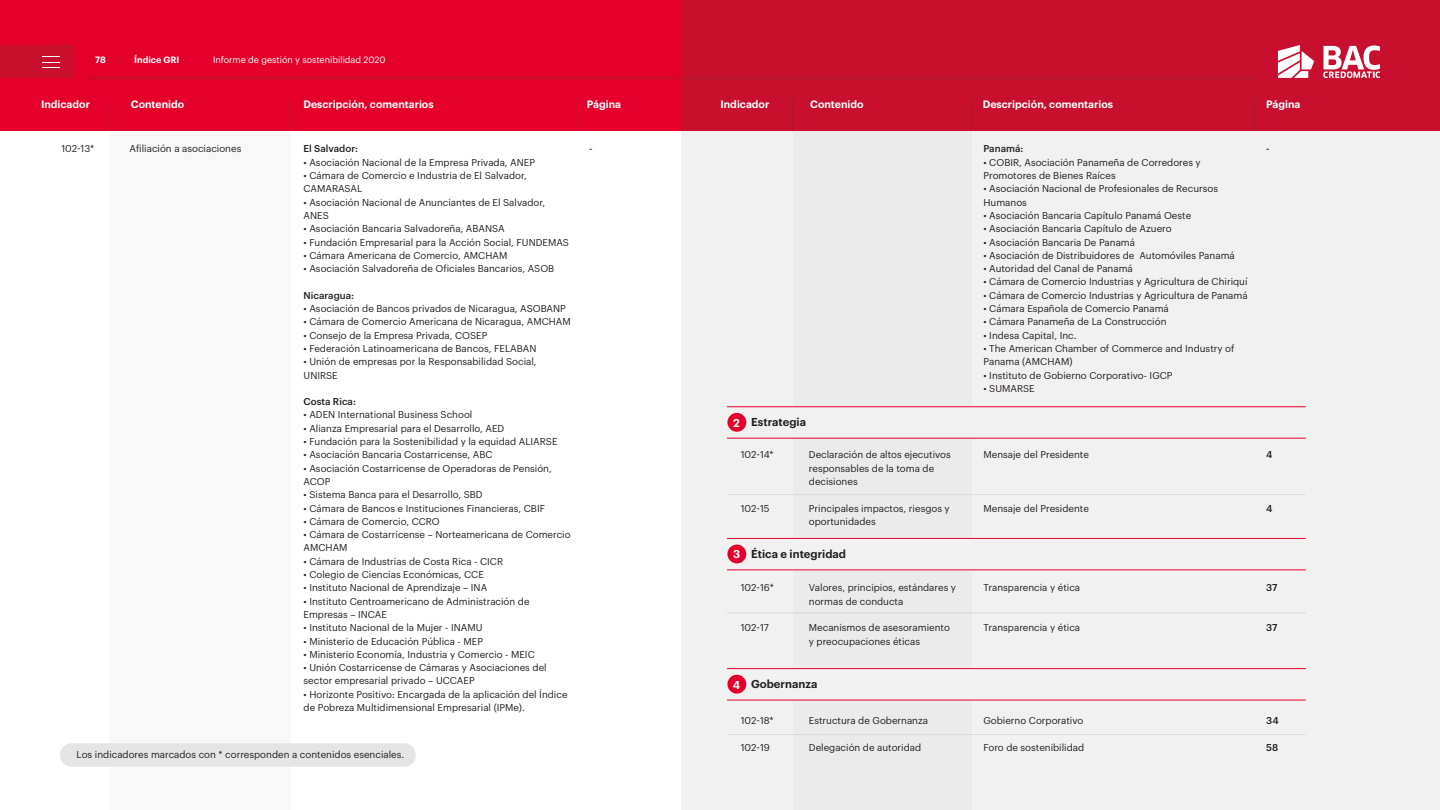
<style>
.page{position:relative;width:1440px;height:810px;background:#fff}
.page>*{position:absolute;margin:0;border:0;box-sizing:border-box;transform-origin:0 0}
.t1{font:600 11.25px "Graphik";color:#231f20}
.t2{font:600 10.5px "Graphik";color:#fff}
.t3{font:9.75px/13.3px "Graphik";color:#231f20}
.t4{font:500 9.75px "Graphik";color:#231f20}
.t5{font:9px "Graphik";color:#fff}
.t6{font:600 9px "Graphik";color:#fff}
.s1{color:#fff}
</style>
<div class="page">
<div style="left:681px;top:0;width:758px;height:810px;background:#f1f1f2"></div>
<div style="left:0;top:0;width:1440px;height:131px;background:#e4002b"></div>
<div style="left:110px;top:131px;width:181px;height:679px;background:#f8f8f8"></div>
<div style="left:793px;top:131px;width:179px;height:276px;background:#e6e6e6"></div>
<div style="left:793px;top:439px;width:179px;height:99px;background:#e6e6e6"></div>
<div style="left:793px;top:570px;width:179px;height:99px;background:#e6e6e6"></div>
<div style="left:793px;top:700px;width:179px;height:110px;background:#e6e6e6"></div>
<div style="left:681px;top:0;width:759px;height:131px;background:#c8102e"></div>
<hr style="left:727px;top:495px;width:579px;height:1px;background:#bebebe">
<hr style="left:727px;top:613px;width:579px;height:1px;background:#bebebe">
<hr style="left:727px;top:734px;width:579px;height:1px;background:#bebebe">
<hr style="left:110px;top:98px;width:1px;height:33px;background:#c8102e">
<hr style="left:291px;top:98px;width:1px;height:33px;background:#c8102e">
<hr style="left:577px;top:98px;width:1px;height:33px;background:#c8102e">
<hr style="left:793px;top:98px;width:1px;height:33px;background:#a6192e">
<hr style="left:971px;top:98px;width:1px;height:33px;background:#a6192e">
<hr style="left:1254px;top:98px;width:1px;height:33px;background:#a6192e">
<hr style="left:727px;top:407px;width:579px;height:1px;background:#e4002b">
<hr style="left:727px;top:438px;width:579px;height:1px;background:#e4002b">
<div style="left:727px;top:413px;width:19px;height:19px;background:#e4002b;border-radius:50%"></div>
<hr style="left:727px;top:538px;width:579px;height:1px;background:#e4002b">
<hr style="left:727px;top:570px;width:579px;height:1px;background:#e4002b">
<div style="left:727px;top:545px;width:19px;height:18px;background:#e4002b;border-radius:50%"></div>
<hr style="left:727px;top:668px;width:579px;height:1px;background:#e4002b">
<hr style="left:727px;top:700px;width:579px;height:1px;background:#e4002b">
<div style="left:727px;top:675px;width:19px;height:19px;background:#e4002b;border-radius:50%"></div>
<div style="left:60px;top:743px;width:356px;height:24px;background:#e6e5e5;border-radius:12px"></div>
<svg style="left:1323px;top:46px;width:57px;height:32px"></svg>
<svg style="left:1278px;top:45px;width:36px;height:33px"></svg>
<hr style="left:88px;top:78px;width:1168px;height:1px;background:#a6192e">
<svg style="left:118px;top:52px;width:1px;height:15px"></svg>
<svg style="left:195px;top:52px;width:1px;height:15px"></svg>
<div style="left:0;top:45px;width:73px;height:33px;background:#c8102e"></div>
<svg style="left:43px;top:56px;width:17px;height:12px"></svg>
<p class="t6" style="left:95px;top:53px;width:12px">78</p>
<p class="t6" style="left:134px;top:53px;width:47px">Índice GRI</p>
<p class="t5" style="left:213px;top:53px;width:174px">Informe de gestión y sostenibilidad 2020</p>
<p class="t2" style="left:41px;top:96px;width:50px">Indicador</p>
<p class="t2" style="left:131px;top:96px;width:55px">Contenido</p>
<p class="t2" style="left:303px;top:96px;width:132px">Descripción, comentarios</p>
<p class="t2" style="left:587px;top:96px;width:36px">Página</p>
<p class="t4" style="left:304px;top:142px;width:56px">El Salvador:</p>
<p class="t3" style="left:304px;top:155px;width:233px">• Asociación Nacional de la Empresa Privada, ANEP</p>
<p class="t3" style="left:304px;top:168px;width:225px">• Cámara de Comercio e Industria de El Salvador,<br>CAMARASAL</p>
<p class="t3" style="left:304px;top:195px;width:243px">• Asociación Nacional de Anunciantes de El Salvador,<br>ANES</p>
<p class="t3" style="left:304px;top:221px;width:202px">• Asociación Bancaria Salvadoreña, ABANSA</p>
<p class="t3" style="left:304px;top:235px;width:267px">• Fundación Empresarial para la Acción Social, FUNDEMAS</p>
<p class="t3" style="left:304px;top:248px;width:205px">• Cámara Americana de Comercio, AMCHAM</p>
<p class="t3" style="left:304px;top:261px;width:252px">• Asociación Salvadoreña de Oficiales Bancarios, ASOB</p>
<p class="t4" style="left:304px;top:288px;width:52px">Nicaragua:</p>
<p class="t3" style="left:304px;top:301px;width:264px">• Asociación de Bancos privados de Nicaragua, ASOBANP</p>
<p class="t3" style="left:304px;top:314px;width:269px">• Cámara de Comercio Americana de Nicaragua, AMCHAM</p>
<p class="t3" style="left:304px;top:328px;width:185px">• Consejo de la Empresa Privada, COSEP</p>
<p class="t3" style="left:304px;top:341px;width:234px">• Federación Latinoamericana de Bancos, FELABAN</p>
<p class="t3" style="left:304px;top:354px;width:235px">• Unión de empresas por la Responsabilidad Social,<br>UNIRSE</p>
<p class="t4" style="left:304px;top:394px;width:54px">Costa Rica:</p>
<p class="t3" style="left:304px;top:407px;width:170px">• ADEN International Business School</p>
<p class="t3" style="left:304px;top:421px;width:202px">• Alianza Empresarial para el Desarrollo, AED</p>
<p class="t3" style="left:304px;top:434px;width:255px">• Fundación para la Sostenibilidad y la equidad ALIARSE</p>
<p class="t3" style="left:304px;top:447px;width:191px">• Asociación Bancaria Costarricense, ABC</p>
<p class="t3" style="left:304px;top:461px;width:250px">• Asociación Costarricense de Operadoras de Pensión,<br>ACOP</p>
<p class="t3" style="left:304px;top:487px;width:181px">• Sistema Banca para el Desarrollo, SBD</p>
<p class="t3" style="left:304px;top:501px;width:243px">• Cámara de Bancos e Instituciones Financieras, CBIF</p>
<p class="t3" style="left:304px;top:514px;width:138px">• Cámara de Comercio, CCRO</p>
<p class="t3" style="left:304px;top:527px;width:268px">• Cámara de Costarricense – Norteamericana de Comercio<br>AMCHAM</p>
<p class="t3" style="left:304px;top:554px;width:201px">• Cámara de Industrias de Costa Rica - CICR</p>
<p class="t3" style="left:304px;top:567px;width:182px">• Colegio de Ciencias Económicas, CCE</p>
<p class="t3" style="left:304px;top:580px;width:185px">• Instituto Nacional de Aprendizaje – INA</p>
<p class="t3" style="left:304px;top:594px;width:227px">• Instituto Centroamericano de Administración de<br>Empresas – INCAE</p>
<p class="t3" style="left:304px;top:620px;width:180px">• Instituto Nacional de la Mujer - INAMU</p>
<p class="t3" style="left:304px;top:634px;width:181px">• Ministerio de Educación Pública - MEP</p>
<p class="t3" style="left:304px;top:647px;width:233px">• Ministerio Economía, Industria y Comercio - MEIC</p>
<p class="t3" style="left:304px;top:660px;width:245px">• Unión Costarricense de Cámaras y Asociaciones del sector empresarial privado – UCCAEP</p>
<p class="t3" style="left:304px;top:687px;width:265px">• Horizonte Positivo: Encargada de la aplicación del Índice de Pobreza Multidimensional Empresarial (IPMe).</p>
<p class="t2" style="left:720px;top:96px;width:50px">Indicador</p>
<p class="t2" style="left:810px;top:96px;width:55px">Contenido</p>
<p class="t2" style="left:983px;top:96px;width:132px">Descripción, comentarios</p>
<p class="t2" style="left:1266px;top:96px;width:36px">Página</p>
<p class="t3" style="left:61px;top:141px;width:35px">102-13*</p>
<p class="t3" style="left:130px;top:141px;width:113px">Afiliación a asociaciones</p>
<p class="t4" style="left:983px;top:142px;width:41px">Panamá:</p>
<p class="t3" style="left:983px;top:155px;width:219px">• COBIR, Asociación Panameña de Corredores y<br>Promotores de Bienes Raíces</p>
<p class="t3" style="left:983px;top:181px;width:236px">• Asociación Nacional de Profesionales de Recursos<br>Humanos</p>
<p class="t3" style="left:983px;top:208px;width:209px">• Asociación Bancaria Capítulo Panamá Oeste</p>
<p class="t3" style="left:983px;top:221px;width:190px">• Asociación Bancaria Capítulo de Azuero</p>
<p class="t3" style="left:983px;top:235px;width:153px">• Asociación Bancaria De Panamá</p>
<p class="t3" style="left:983px;top:248px;width:253px">• Asociación de Distribuidores de Automóviles Panamá</p>
<p class="t3" style="left:983px;top:261px;width:151px">• Autoridad del Canal de Panamá</p>
<p class="t3" style="left:983px;top:274px;width:266px">• Cámara de Comercio Industrias y Agricultura de Chiriquí</p>
<p class="t3" style="left:983px;top:288px;width:266px">• Cámara de Comercio Industrias y Agricultura de Panamá</p>
<p class="t3" style="left:983px;top:301px;width:187px">• Cámara Española de Comercio Panamá</p>
<p class="t3" style="left:983px;top:314px;width:185px">• Cámara Panameña de La Construcción</p>
<p class="t3" style="left:983px;top:328px;width:95px">• Indesa Capital, Inc.</p>
<p class="t3" style="left:983px;top:341px;width:253px">• The American Chamber of Commerce and Industry of<br>Panama (AMCHAM)</p>
<p class="t3" style="left:983px;top:368px;width:191px">• Instituto de Gobierno Corporativo- IGCP</p>
<p class="t3" style="left:983px;top:381px;width:53px">• SUMARSE</p>
<p class="t4" style="left:589px;top:141px;width:5px">-</p>
<p class="t4" style="left:1266px;top:141px;width:5px">-</p>
<p class="t1" style="left:733px;top:413px;width:74px"><span class="s1">2</span> Estrategia</p>
<p class="t3" style="left:983px;top:447px;width:107px">Mensaje del Presidente</p>
<p class="t3" style="left:809px;top:447px;width:143px">Declaración de altos ejecutivos responsables de la toma de decisiones</p>
<p class="t3" style="left:809px;top:501px;width:142px">Principales impactos, riesgos y oportunidades</p>
<p class="t3" style="left:741px;top:447px;width:34px">102-14*</p>
<p class="t4" style="left:1266px;top:447px;width:8px">4</p>
<p class="t3" style="left:983px;top:501px;width:107px">Mensaje del Presidente</p>
<p class="t3" style="left:741px;top:501px;width:30px">102-15</p>
<p class="t4" style="left:1266px;top:501px;width:8px">4</p>
<p class="t1" style="left:733px;top:545px;width:115px"><span class="s1">3</span> Ética e integridad</p>
<p class="t3" style="left:809px;top:580px;width:149px">Valores, principios, estándares y normas de conducta</p>
<p class="t3" style="left:809px;top:620px;width:143px">Mecanismos de asesoramiento y preocupaciones éticas</p>
<p class="t3" style="left:983px;top:580px;width:98px">Transparencia y ética</p>
<p class="t3" style="left:983px;top:620px;width:98px">Transparencia y ética</p>
<p class="t3" style="left:741px;top:580px;width:35px">102-16*</p>
<p class="t3" style="left:741px;top:620px;width:30px">102-17</p>
<p class="t4" style="left:1266px;top:580px;width:13px">37</p>
<p class="t4" style="left:1266px;top:620px;width:13px">37</p>
<p class="t1" style="left:733px;top:675px;width:86px"><span class="s1">4</span> Gobernanza</p>
<p class="t3" style="left:77px;top:747px;width:329px">Los indicadores marcados con * corresponden a contenidos esenciales.</p>
<p class="t3" style="left:741px;top:713px;width:35px">102-18*</p>
<p class="t3" style="left:741px;top:740px;width:31px">102-19</p>
<p class="t3" style="left:809px;top:713px;width:121px">Estructura de Gobernanza</p>
<p class="t3" style="left:809px;top:740px;width:114px">Delegación de autoridad</p>
<p class="t3" style="left:983px;top:713px;width:101px">Gobierno Corporativo</p>
<p class="t3" style="left:983px;top:740px;width:102px">Foro de sostenibilidad</p>
<p class="t4" style="left:1266px;top:713px;width:14px">34</p>
<p class="t4" style="left:1266px;top:740px;width:13px">58</p>
</div>
